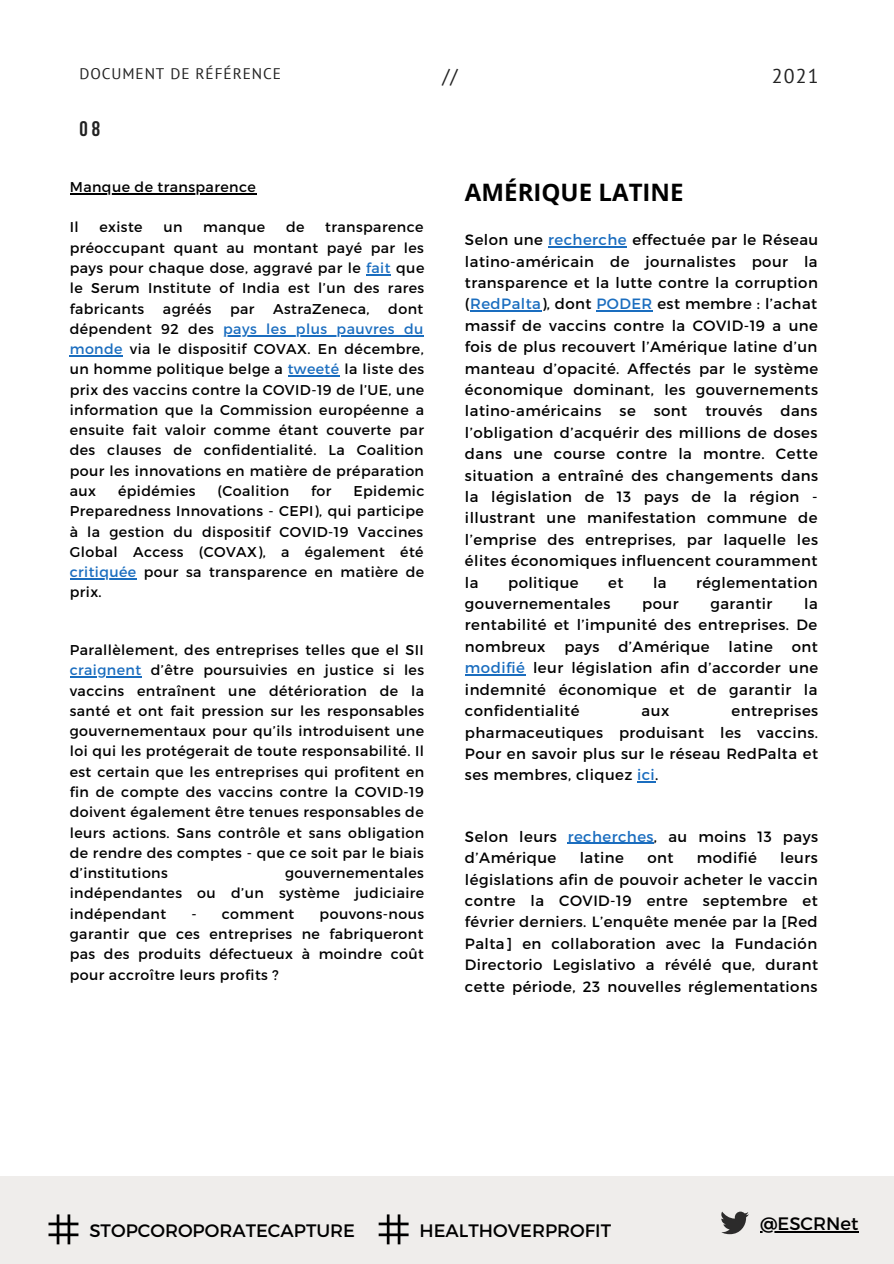
<style>
.page{position:relative;width:894px;height:1264px;background:#fff}
.page>*{position:absolute;margin:0;border:0;box-sizing:border-box;transform-origin:0 0}
.t1{font:700 24px "Open Sans";color:#000}
.t2{font:700 21px "Bebas Neue";color:#222}
.t3{font:19.8px "PT Sans";color:#222}
.t4{font:18px "Montserrat";color:#000}
.t5{font:15.3px "PT Sans";letter-spacing:.06em;color:#222}
.t6{font:14.85px/21.5px "Montserrat";letter-spacing:.03em;color:#000;text-align:justify}
.t7{font:14.25px/20.2px "Montserrat";letter-spacing:.03em;color:#000;text-align:justify}
.s1{color:#1a6dbf}
</style>
<div class="page">
<div style="left:0;top:1176px;width:893px;height:87px;background:#efedeb"></div>
<svg style="left:721px;top:1211px;width:27px;height:23px"></svg>
<hr style="left:759px;top:1231px;width:99px;height:1px;background:#000">
<hr style="left:70px;top:193px;width:186px;height:1px;background:#000">
<hr style="left:548px;top:246px;width:78px;height:1px;background:#1a6dbf">
<hr style="left:470px;top:310px;width:71px;height:2px;background:#1a6dbf">
<hr style="left:596px;top:310px;width:56px;height:2px;background:#1a6dbf">
<hr style="left:465px;top:674px;width:60px;height:1px;background:#1a6dbf">
<svg style="left:637px;top:781px;width:18px;height:1px"></svg>
<hr style="left:70px;top:676px;width:72px;height:1px;background:#1a6dbf">
<svg style="left:366px;top:274px;width:25px;height:1px"></svg>
<hr style="left:223px;top:335px;width:201px;height:1px;background:#1a6dbf">
<hr style="left:70px;top:355px;width:53px;height:1px;background:#1a6dbf">
<hr style="left:287px;top:375px;width:52px;height:1px;background:#1a6dbf">
<hr style="left:70px;top:578px;width:67px;height:1px;background:#1a6dbf">
<hr style="left:567px;top:842px;width:86px;height:2px;background:#1a6dbf">
<hr style="left:386px;top:1214px;width:3px;height:30px;background:#000">
<hr style="left:397px;top:1214px;width:3px;height:30px;background:#000">
<hr style="left:378px;top:1222px;width:30px;height:3px;background:#000">
<hr style="left:378px;top:1233px;width:30px;height:3px;background:#000">
<hr style="left:57px;top:1214px;width:2px;height:30px;background:#000">
<hr style="left:68px;top:1214px;width:2px;height:30px;background:#000">
<hr style="left:48px;top:1222px;width:30px;height:3px;background:#000">
<hr style="left:48px;top:1233px;width:30px;height:3px;background:#000">
<p class="t5" style="left:79px;top:63px;width:203px">DOCUMENT DE RÉFÉRENCE</p>
<p class="t3" style="left:442px;top:62px;width:17px">//</p>
<p class="t3" style="left:771px;top:62px;width:48px">2021</p>
<p class="t2" style="left:79px;top:120px;width:22px">08</p>
<p class="t7" style="left:70px;top:176px;width:187px">Manque de transparence</p>
<p class="t7" style="left:70px;top:216px;width:10px">Il</p>
<p class="t7" style="left:99px;top:216px;width:45px">existe</p>
<p class="t7" style="left:163px;top:216px;width:21px">un</p>
<p class="t7" style="left:203px;top:216px;width:63px">manque</p>
<p class="t7" style="left:286px;top:216px;width:20px">de</p>
<p class="t7" style="left:70px;top:216px;width:356px;text-indent:255px">transparence préoccupant quant au montant payé par les pays pour chaque dose, aggravé par le <span class="s1">fait</span> que le Serum Institute of India est l’un des rares fabricants</p>
<p class="t7" style="left:163px;top:297px;width:50px">agréés</p>
<p class="t7" style="left:230px;top:297px;width:26px">par</p>
<p class="t7" style="left:273px;top:297px;width:98px">AstraZeneca,</p>
<p class="t7" style="left:70px;top:297px;width:356px;text-indent:318px">dont dépendent 92 des <span class="s1">pays les plus pauvres du monde</span> via le dispositif COVAX. En décembre, un homme politique belge a <span class="s1">tweeté</span> la liste des prix des vaccins contre la COVID-19 de l’UE, une information que la Commission européenne a ensuite fait valoir comme étant couverte par des clauses de confidentialité. La Coalition pour les innovations en matière de préparation aux</p>
<p class="t7" style="left:118px;top:480px;width:79px">épidémies</p>
<p class="t7" style="left:217px;top:480px;width:73px">(Coalition</p>
<p class="t7" style="left:311px;top:480px;width:22px">for</p>
<p class="t7" style="left:70px;top:480px;width:356px;text-indent:283px">Epidemic Preparedness Innovations - CEPI), qui participe à la gestion du dispositif COVID-19 Vaccines Global Access (COVAX), a également été <span class="s1">critiquée</span> pour sa transparence en matière de prix.</p>
<p class="t7" style="left:70px;top:639px;width:356px">Parallèlement, des entreprises telles que el SII <span class="s1">craignent</span> d’être poursuivies en justice si les vaccins entraînent une détérioration de la santé et ont fait pression sur les responsables gouvernementaux pour qu’ils introduisent une loi qui les protégerait de toute responsabilité. Il est certain que les entreprises qui profitent en fin de compte des vaccins contre la COVID-19 doivent également être tenues responsables de leurs actions. Sans contrôle et sans obligation de rendre des comptes - que ce soit par le biais d’institutions</p>
<p class="t7" style="left:70px;top:862px;width:356px;text-indent:215px">gouvernementales indépendantes ou d’un système judiciaire indépendant</p>
<p class="t7" style="left:191px;top:902px;width:104px">- comment</p>
<p class="t7" style="left:70px;top:902px;width:356px;text-indent:250px">pouvons-nous garantir que ces entreprises ne fabriqueront pas des produits défectueux à moindre coût pour accroître leurs profits ?</p>
<p class="t1" style="left:465px;top:176px;width:220px">AMÉRIQUE LATINE</p>
<p class="t6" style="left:465px;top:228px;width:354px">Selon une <span class="s1">recherche</span> effectuée par le Réseau latino-américain de journalistes pour la transparence et la lutte contre la corruption (<span class="s1">RedPalta</span>), dont <span class="s1">PODER</span> est membre : l’achat massif de vaccins contre la COVID-19 a une fois de plus recouvert l’Amérique latine d’un manteau d’opacité. Affectés par le système économique dominant, les gouvernements latino-américains se sont trouvés dans l’obligation d’acquérir des millions de doses dans une course contre la montre. Cette situation a entraîné des changements dans la législation de 13 pays de la région - illustrant une manifestation commune de l’emprise des entreprises, par laquelle les élites économiques influencent couramment la</p>
<p class="t6" style="left:508px;top:571px;width:72px">politique</p>
<p class="t6" style="left:608px;top:571px;width:17px">et</p>
<p class="t6" style="left:652px;top:571px;width:15px">la</p>
<p class="t6" style="left:696px;top:571px;width:123px">réglementation</p>
<p class="t6" style="left:465px;top:592px;width:147px">gouvernementales</p>
<p class="t6" style="left:642px;top:592px;width:38px">pour</p>
<p class="t6" style="left:710px;top:592px;width:63px">garantir</p>
<p class="t6" style="left:465px;top:592px;width:354px;text-indent:339px">la rentabilité et l’impunité des entreprises. De nombreux</p>
<p class="t6" style="left:564px;top:635px;width:37px">pays</p>
<p class="t6" style="left:618px;top:635px;width:93px">d’Amérique</p>
<p class="t6" style="left:728px;top:635px;width:46px">latine</p>
<p class="t6" style="left:465px;top:635px;width:354px;text-indent:326px">ont <span class="s1">modifié</span> leur législation afin d’accorder une indemnité économique et de garantir la confidentialité</p>
<p class="t6" style="left:465px;top:699px;width:354px;text-indent:266px">entreprises pharmaceutiques produisant les vaccins.<br>Pour en savoir plus sur le réseau RedPalta et ses membres, cliquez <span class="s1">ici</span>.</p>
<p class="t6" style="left:641px;top:699px;width:29px">aux</p>
<p class="t6" style="left:465px;top:825px;width:354px">Selon leurs <span class="s1">recherches</span>, au moins 13 pays d’Amérique</p>
<p class="t6" style="left:579px;top:846px;width:46px">latine</p>
<p class="t6" style="left:647px;top:846px;width:28px">ont</p>
<p class="t6" style="left:696px;top:846px;width:61px">modifié</p>
<p class="t6" style="left:465px;top:846px;width:354px;text-indent:315px">leurs législations afin de pouvoir acheter le vaccin contre la COVID-19 entre septembre et février derniers. L’enquête menée par la [Red Palta] en collaboration avec la Fundación Directorio Legislativo a révélé que, durant cette période, 23 nouvelles réglementations</p>
<p class="t4" style="left:89px;top:1218px;width:267px">STOPCOROPORATECAPTURE</p>
<p class="t4" style="left:419px;top:1218px;width:193px">HEALTHOVERPROFIT</p>
<p class="t4" style="left:759px;top:1212px;width:100px">@ESCRNet</p>
</div>
